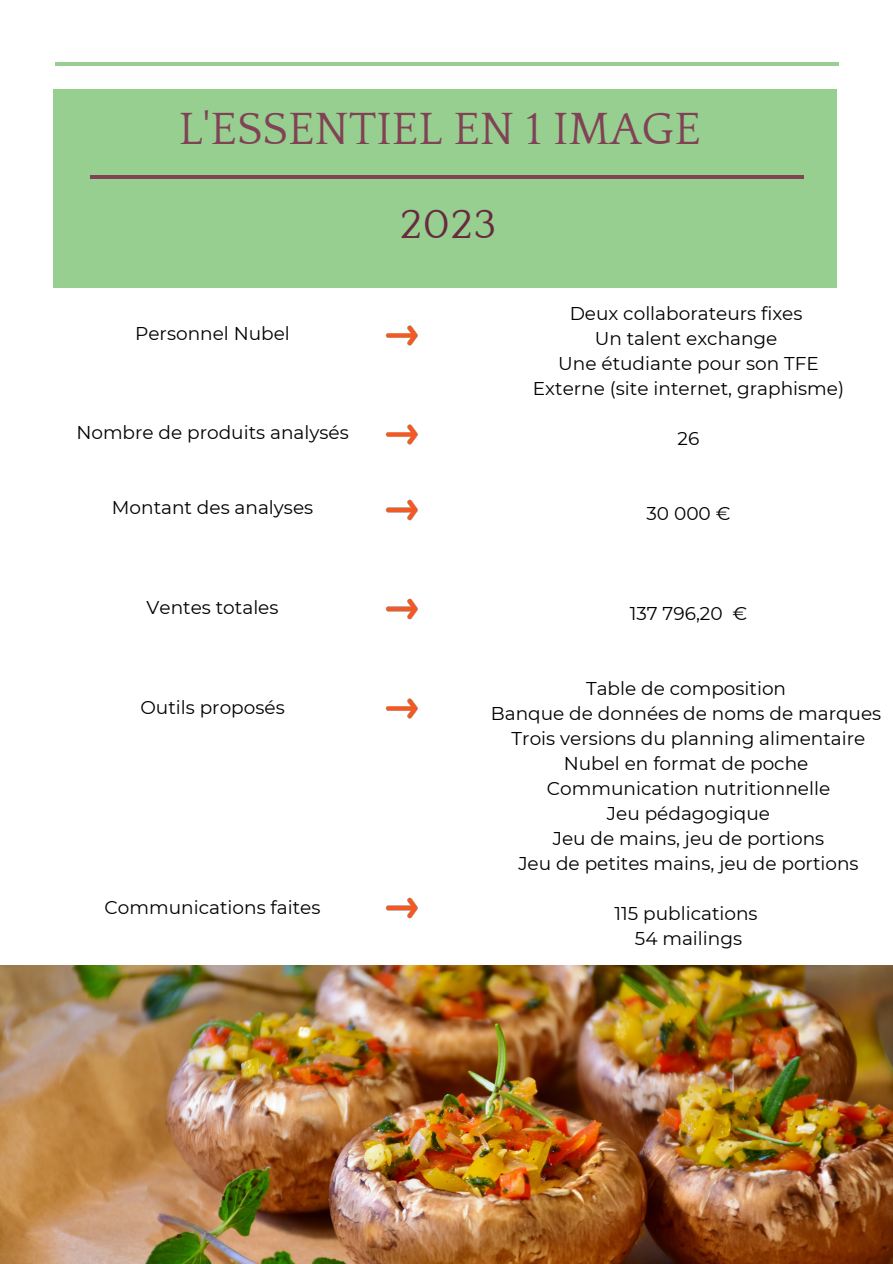
<style>
.page{position:relative;width:893px;height:1264px;background:#fff}
.page>*{position:absolute;margin:0;border:0;box-sizing:border-box;transform-origin:0 0}
.t1{font:46.35px "Quattrocento";color:#814256}
.t2{font:42px "Quattrocento";color:#672a3f}
.t3{font:18.45px/24.9px "Montserrat";color:#000;text-align:center}
</style>
<div class="page">
<hr style="left:55px;top:62px;width:783px;height:4px;background:#96cf8f">
<div style="left:54px;top:89px;width:783px;height:198px;background:#96cf8f"></div>
<hr style="left:91px;top:175px;width:713px;height:4px;background:#814256">
<img style="left:385px;top:325px;width:33px;height:21px">
<img style="left:385px;top:424px;width:33px;height:21px">
<img style="left:385px;top:499px;width:33px;height:22px">
<img style="left:385px;top:598px;width:33px;height:22px">
<img style="left:385px;top:698px;width:33px;height:21px">
<img style="left:385px;top:897px;width:33px;height:22px">
<img style="left:0;top:965px;width:892px;height:298px">
<p class="t1" style="left:179px;top:104px;width:523px">L'ESSENTIEL EN 1 IMAGE</p>
<p class="t3" style="left:135px;top:320px;width:156px">Personnel Nubel</p>
<p class="t3" style="left:76px;top:420px;width:274px">Nombre de produits analysés</p>
<p class="t3" style="left:112px;top:495px;width:203px">Montant des analyses</p>
<p class="t3" style="left:147px;top:595px;width:133px">Ventes totales</p>
<p class="t3" style="left:140px;top:695px;width:146px">Outils proposés</p>
<p class="t3" style="left:105px;top:895px;width:217px">Communications faites</p>
<p class="t2" style="left:400px;top:203px;width:98px">2023</p>
<p class="t3" style="left:569px;top:301px;width:234px">Deux collaborateurs fixes</p>
<h1 class="t3" style="left:594px;top:326px;width:184px">Un talent exchange</h1>
<p class="t3" style="left:558px;top:351px;width:262px">Une étudiante pour son TFE</p>
<h2 class="t3" style="left:533px;top:376px;width:313px">Externe (site internet, graphisme)</h2>
<p class="t3" style="left:677px;top:426px;width:23px">26</p>
<p class="t3" style="left:646px;top:501px;width:85px">30 000 €</p>
<p class="t3" style="left:629px;top:600px;width:119px">137 796,20 €</p>
<p class="t3" style="left:586px;top:675px;width:201px">Table de composition</p>
<p class="t3" style="left:491px;top:700px;width:392px">Banque de données de noms de marques</p>
<p class="t3" style="left:511px;top:725px;width:355px">Trois versions du planning alimentaire<br>Nubel en format de poche</p>
<p class="t3" style="left:547px;top:775px;width:285px">Communication nutritionnelle</p>
<p class="t3" style="left:607px;top:800px;width:164px">Jeu pédagogique</p>
<p class="t3" style="left:552px;top:825px;width:273px">Jeu de mains, jeu de portions</p>
<p class="t3" style="left:518px;top:850px;width:342px">Jeu de petites mains, jeu de portions</p>
<p class="t3" style="left:614px;top:900px;width:145px">115 publications</p>
<p class="t3" style="left:634px;top:925px;width:109px">54 mailings</p>
</div>
